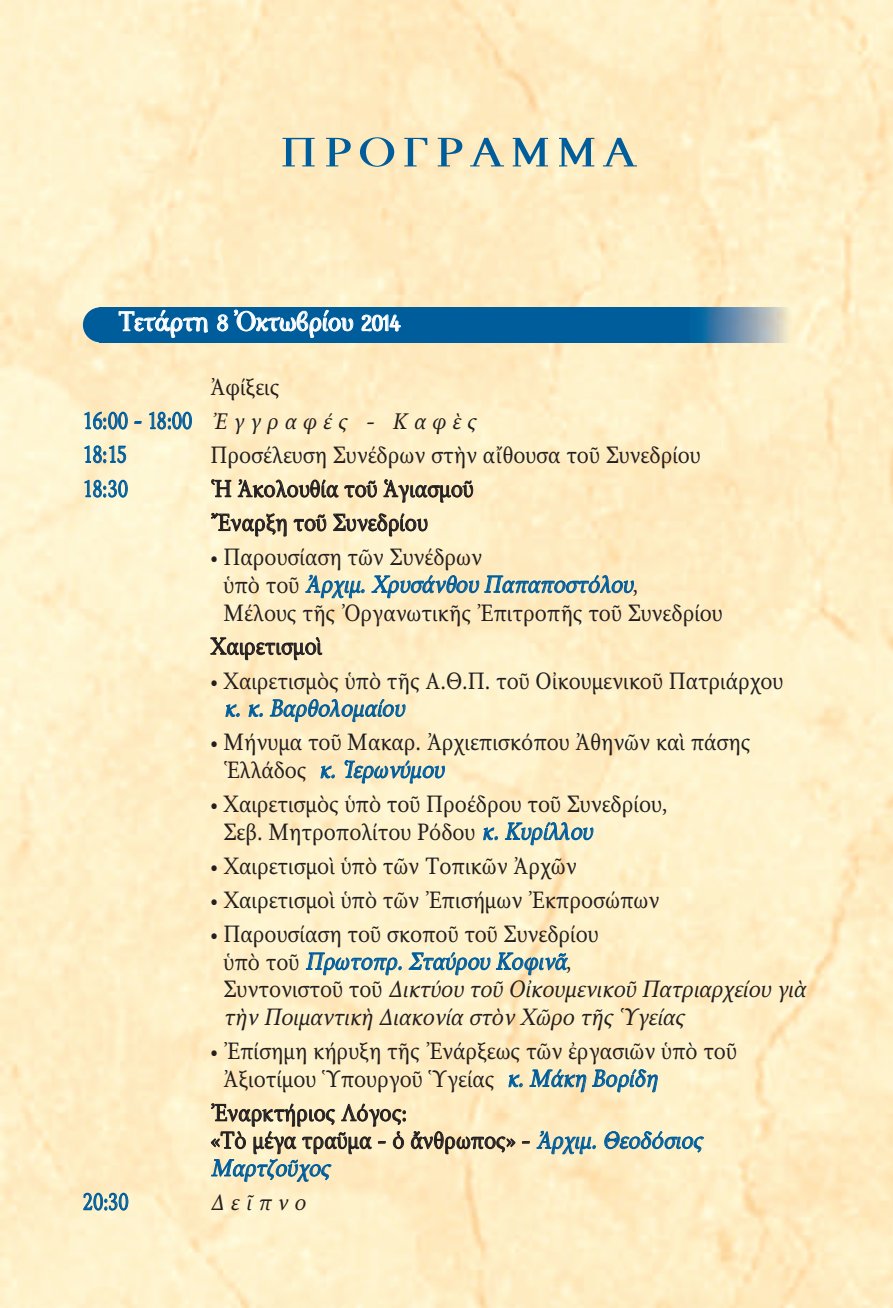
<style>
.page{position:relative;width:893px;height:1308px;background:#fff}
.page>*{position:absolute;margin:0;border:0;box-sizing:border-box;transform-origin:0 0}
.t1{font:700 40.5px "KS Antigone";letter-spacing:.15em;color:#005d9c;scale:1.25 1}
.t2{font:700 27px "KS Antigone";color:#fff}
.t3{font:25.88px "GFS Elpis";letter-spacing:.005em;color:#005d9c;scale:.8 1}
.t4{font:24.75px/27.7px "GFS Elpis";color:#231f20;scale:.9 1}
.t5{font:italic 24.75px/27.7px "GFS Elpis";color:#231f20;scale:.9 1}
.t6{font:italic 24.75px "GFS Elpis";color:#005d9c;scale:.9 1}
.t7{font:italic 23.62px "GFS Elpis";color:#231f20;scale:.9 1}
.s1{font-style:normal;font-size:25.88px;color:#005d9c}
.s2{font-style:italic;color:#005d9c}
.s3{font-style:normal}
.s4{color:#005d9c}
</style>
<div class="page">
<img style="left:0;top:0;width:893px;height:1307px">
<div style="left:99px;top:307px;width:591px;height:35px;background:#005d9c"></div>
<img style="left:690px;top:307px;width:101px;height:35px">
<div style="left:83px;top:307px;width:35px;height:35px;background:#005d9c;border-radius:50%"></div>
<h1 class="t1" style="left:280px;top:132px;width:286px">ΠΡΟΓΡΑΜΜΑ</h1>
<p class="t2" style="left:119px;top:308px;width:284px">Τετάρτη 8 Ὀκτωβρίου 2014</p>
<p class="t4" style="left:210px;top:375px;width:78px">Ἀφίξεις</p>
<p class="t7" style="left:83px;top:413px;width:442px"><span class="s1">16:00 - 18:00</span> Ἐγγραφέ ς - Κ αφὲ ς</p>
<p class="t3" style="left:83px;top:445px;width:56px">18:15</p>
<p class="t4" style="left:210px;top:443px;width:546px">Προσέλευση Συνέδρων στὴν αἴθουσα τοῦ Συνεδρίου</p>
<p class="t3" style="left:83px;top:479px;width:58px">18:30</p>
<p class="t4" style="left:211px;top:474px;width:294px;line-height:33.8px">Ἡ Ἀκολουθία τοῦ Ἁγιασμοῦ<br>Ἔναρξη τοῦ Συνεδρίου</p>
<p class="t4" style="left:224px;top:546px;width:556px;text-indent:-13px">• Παρουσίαση τῶν Συνέδρων<br>ὑ π ὸ τ ο ῦ <span class="s2">Ἀρχιμ. Χρυσάνθου Παπαποστόλου</span>,<br>Μέλους τῆς Ὀργανωτικῆς Ἐπιτροπῆς τοῦ Συνεδρίου</p>
<p class="t4" style="left:211px;top:635px;width:125px">Χαιρετισμοὶ</p>
<p class="t4" style="left:210px;top:669px;width:638px">• Χαιρετισμὸς ὑπὸ τῆς Α.Θ.Π. τοῦ Οἰκουμενικοῦ Πατριάρχου</p>
<p class="t6" style="left:224px;top:700px;width:207px">κ. κ. Βαρθολομαίου</p>
<p class="t4" style="left:224px;top:731px;width:587px;text-indent:-13px">• Μήνυμα τοῦ Μακαρ. Ἀρχιεπισκόπου Ἀθηνῶν καὶ πάσης<br>Ἑ λ λ ά δ ο ς <span class="s2">κ. Ἱερωνύμου</span></p>
<p class="t4" style="left:224px;top:792px;width:495px;text-indent:-13px">• Χαιρετισμὸς ὑπὸ τοῦ Προέδρου τοῦ Συνεδρίου,<br>Σεβ. Μητροπολίτου Ρόδου <span class="s2">κ. Κυρίλλου</span></p>
<p class="t4" style="left:210px;top:854px;width:408px">• Χαιρετισμοὶ ὑπὸ τῶν Τοπικῶν Ἀρχῶν</p>
<p class="t4" style="left:210px;top:888px;width:500px">• Χαιρετισμοὶ ὑπὸ τῶν Ἐπισήμων Ἐκπροσώπων</p>
<p class="t5" style="left:224px;top:922px;width:653px;text-indent:-13px"><span class="s3">• Παρουσίαση τοῦ σκοποῦ τοῦ Συνεδρίου<br>ὑ π ὸ τ ο ῦ</span> <span class="s4">Πρωτοπρ. Σταύρου Κοφινᾶ</span><span class="s3">,<br>Σ υ ν τ ο ν ι σ τ ο ῦ τ ο ῦ</span> Δικτύου τοῦ Οἰκουμενικοῦ Πατριαρχείου γιὰ τὴν Ποιμαντικὴ Διακονία στὸν Χῶρο τῆς Ὑγείας</p>
<p class="t4" style="left:224px;top:1039px;width:572px;text-indent:-13px">• Ἐπίσημη κήρυξη τῆς Ἐνάρξεως τῶν ἐργασιῶν ὑπὸ τοῦ<br>Ἀξιοτίμου Ὑπουργοῦ Ὑγείας <span class="s2">κ. Μάκη Βορίδη</span></p>
<p class="t4" style="left:211px;top:1101px;width:552px">Ἐναρκτήριος Λόγος:<br>«Τὸ μέγα τραῦμα - ὁ ἄνθρωπος» - <span class="s2">Ἀρχιμ. Θεοδόσιος<br>Μαρτζοῦχος</span></p>
<p class="t3" style="left:83px;top:1192px;width:59px">20:30</p>
<p class="t7" style="left:210px;top:1194px;width:111px">Δεῖπνο</p>
</div>
